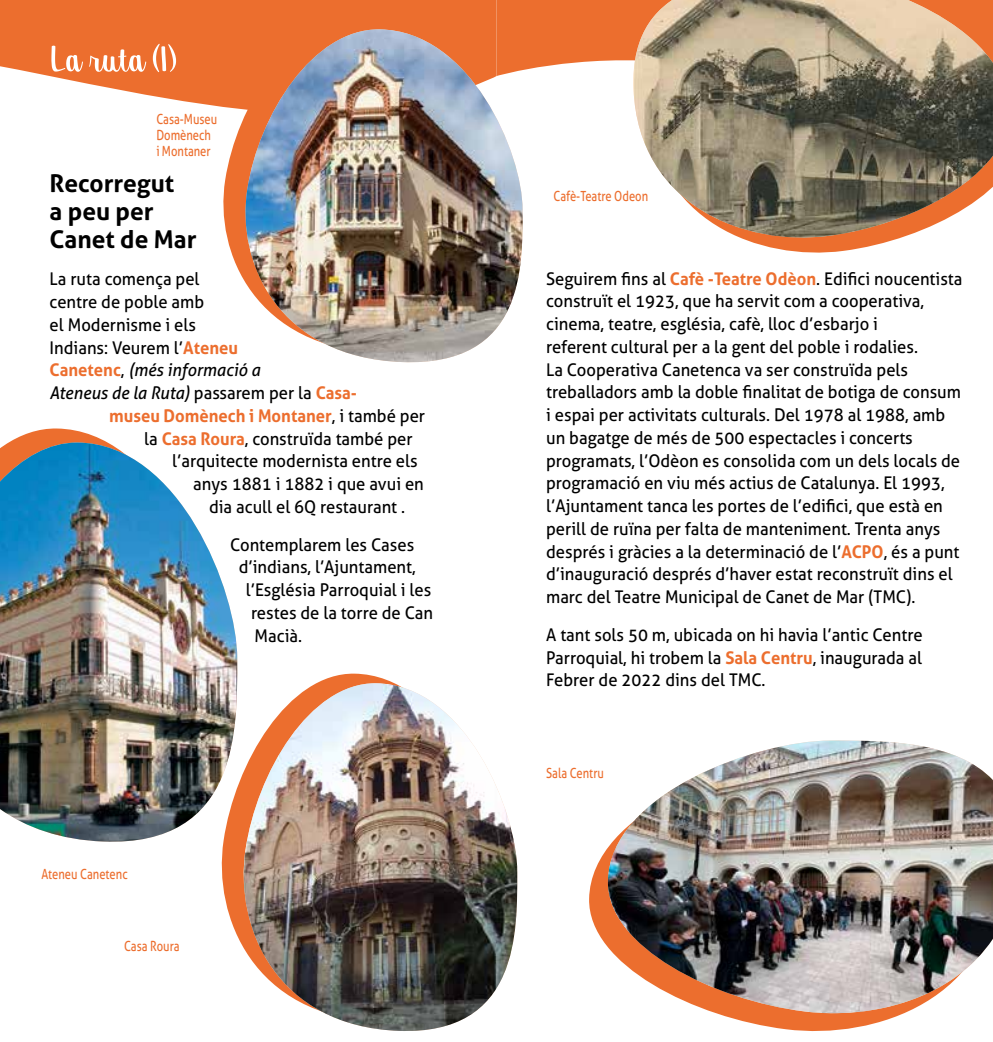
<style>
.page{position:relative;width:993px;height:1042px;background:#fff}
.page>*{position:absolute;margin:0;border:0;box-sizing:border-box;transform-origin:0 0}
.t1{font:52.5px "Georgina";color:#fff}
.t2{font:700 24.5px/28px "Aller";color:#000}
.t3{font:17.5px/22.8px "Aller";color:#000;scale:.95 1}
.t4{font:italic 17.5px "Aller";color:#000;scale:.95 1}
.t5{font:700 17.5px "Aller";color:#ec6e2e;scale:.95 1}
.t6{font:14px/15.8px "Aller";color:#ec6e2e;scale:.8 1}
.s1{font-weight:700;color:#ec6e2e}
.s2{font-weight:700;font-style:normal;color:#ec6e2e}
.s3{font-style:normal}
.s4{font-weight:400;color:#000}
</style>
<div class="page">
<svg style="left:496px;top:0;width:132px;height:70px;background:#ed7a40"></svg>
<svg style="left:0;top:0;width:496px;height:106px;background:#ee834c"></svg>
<svg style="left:221px;top:673px;width:171px;height:255px"></svg>
<svg style="left:234px;top:682px;width:160px;height:263px"></svg>
<img style="left:242px;top:683px;width:276px;height:348px">
<svg style="left:214px;top:19px;width:289px;height:245px;fill:#ec6e2e"></svg>
<svg style="left:236px;top:28px;width:289px;height:335px;fill:#ec6e2e"></svg>
<img style="left:243px;top:29px;width:281px;height:333px">
<svg style="left:11px;top:428px;width:94px;height:13px"></svg>
<img style="left:0;top:442px;width:239px;height:401px">
<svg style="left:589px;top:850px;width:287px;height:182px"></svg>
<svg style="left:606px;top:849px;width:294px;height:174px;fill:#ec6e2e"></svg>
<img style="left:607px;top:740px;width:385px;height:275px">
<svg style="left:769px;top:247px;width:97px;height:6px"></svg>
<svg style="left:628px;top:0;width:269px;height:247px"></svg>
<img style="left:633px;top:0;width:359px;height:239px">
<h1 class="t1" style="left:50px;top:38px;width:129px">La ruta (1)</h1>
<p class="t6" style="left:156px;top:112px;width:78px">Casa-Museu<br>Domènech i Montaner</p>
<h2 class="t2" style="left:50px;top:169px;width:148px">Recorregut<br>a peu per<br>Canet de Mar</h2>
<p class="t3" style="left:50px;top:268px;width:159px">La ruta comença pel</p>
<p class="t3" style="left:50px;top:290px;width:164px">centre de poble amb</p>
<p class="t3" style="left:50px;top:313px;width:156px">el Modernisme i els</p>
<p class="t3" style="left:50px;top:336px;width:200px">Indians: Veurem l’<span class="s1">Ateneu</span></p>
<p class="t4" style="left:50px;top:359px;width:223px"><span class="s2">Canetenc</span><span class="s3">,</span> (més informació a</p>
<p class="t4" style="left:50px;top:382px;width:325px">Ateneus de la Ruta) <span class="s3">passarem per la</span> <span class="s2">Casa-</span></p>
<p class="t5" style="left:109px;top:405px;width:334px">museu Domènech i Montaner<span class="s4">, i també per</span></p>
<p class="t3" style="left:144px;top:427px;width:284px">la <span class="s1">Casa Roura</span>, construïda també per</p>
<p class="t3" style="left:172px;top:450px;width:260px">l’arquitecte modernista entre els</p>
<p class="t3" style="left:193px;top:472px;width:244px">anys 1881 i 1882 i que avui en</p>
<p class="t3" style="left:209px;top:495px;width:208px">dia acull el 6Q restaurant .</p>
<p class="t3" style="left:230px;top:533px;width:195px">Contemplarem les Cases</p>
<p class="t3" style="left:239px;top:556px;width:188px">d’indians, l’Ajuntament,</p>
<p class="t3" style="left:246px;top:578px;width:197px">l’Església Parroquial i les</p>
<p class="t3" style="left:251px;top:601px;width:193px">restes de la torre de Can</p>
<p class="t3" style="left:254px;top:624px;width:51px">Macià.</p>
<p class="t6" style="left:41px;top:865px;width:109px">Ateneu Canetenc</p>
<p class="t6" style="left:124px;top:938px;width:71px">Casa Roura</p>
<p class="t6" style="left:553px;top:188px;width:120px">Cafè-Teatre Odeon</p>
<p class="t3" style="left:546px;top:267px;width:439px">Seguirem fins al <span class="s1">Cafè -Teatre Odèon</span>. Edifici noucentista construït el 1923, que ha servit com a cooperativa, cinema, teatre, església, cafè, lloc d’esbarjo i<br>referent cultural per a la gent del poble i rodalies.<br>La Cooperativa Canetenca va ser construïda pels treballadors amb la doble finalitat de botiga de consum i espai per activitats culturals. Del 1978 al 1988, amb un bagatge de més de 500 espectacles i concerts programats, l’Odèon es consolida com un dels locals de programació en viu més actius de Catalunya. El 1993, l’Ajuntament tanca les portes de l’edifici, que està en perill de ruïna per falta de manteniment. Trenta anys després i gràcies a la determinació de l’<span class="s1">ACPO</span>, és a punt d’inauguració després d’haver estat reconstruït dins el marc del Teatre Municipal de Canet de Mar (TMC).</p>
<p class="t3" style="left:546px;top:623px;width:397px;text-align:justify">A tant sols 50 m, ubicada on hi havia l’antic Centre Parroquial, hi trobem la <span class="s1">Sala Centru</span>, inaugurada al Febrer de 2022 dins del TMC.</p>
<p class="t6" style="left:546px;top:765px;width:74px">Sala Centru</p>
</div>
